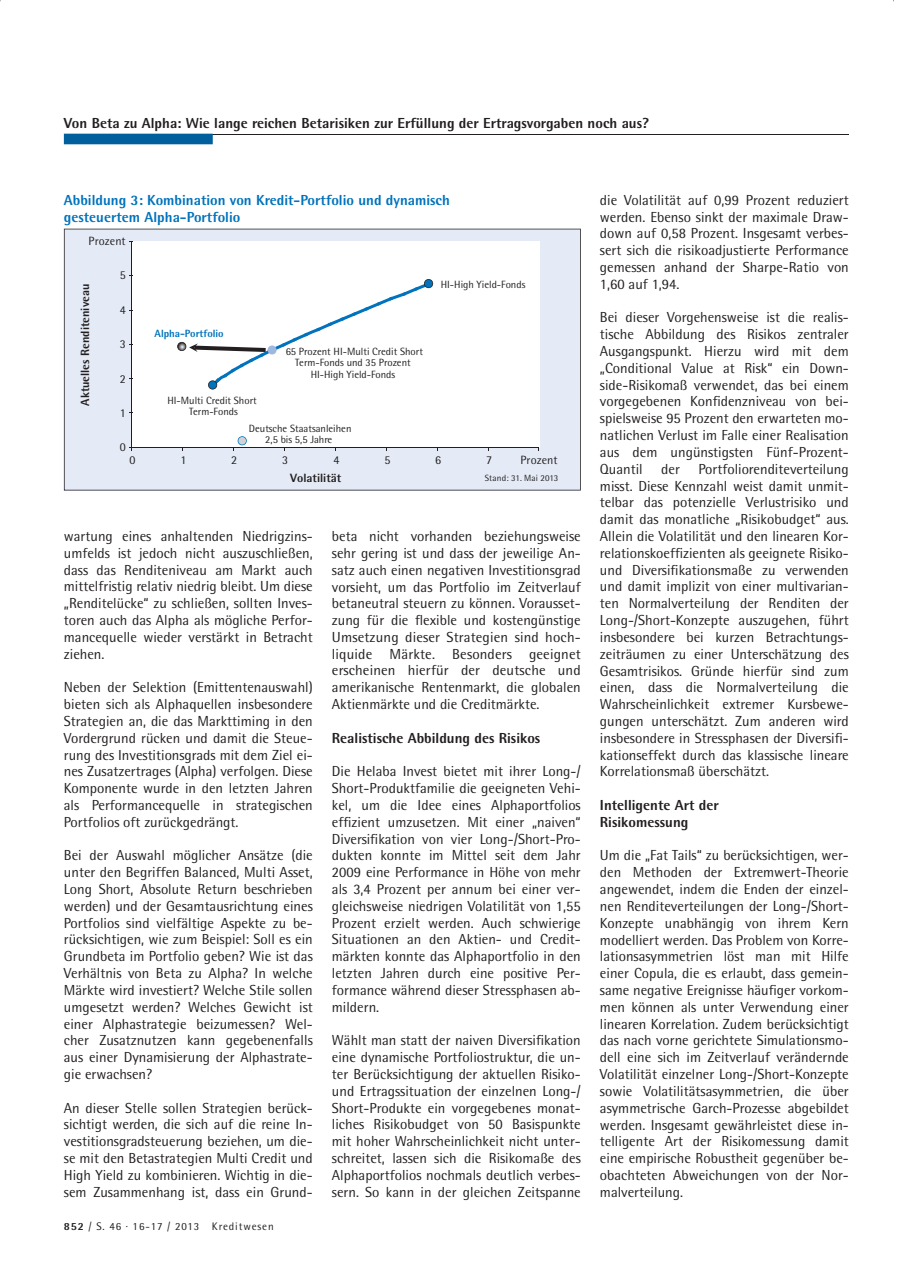
<style>
.page{position:relative;width:897px;height:1281px;background:#fff}
.page>*{position:absolute;margin:0;border:0;box-sizing:border-box;transform-origin:0 0}
.t1{font:14.55px/16.8px "Rotis Semi Sans";color:#231f20;text-align:justify}
.t2{font:800 14.55px/16.8px "Rotis Semi Sans";color:#231f20}
.t3{font:800 14.55px/16.8px "Rotis Semi Sans";color:#0073bc}
.t4{font:800 12px "Rotis Semi Sans";color:#231f20}
.t5{font:12px "Rotis Semi Sans";letter-spacing:.005em;color:#231f20}
.t6{font:10.95px "Rotis Semi Sans";letter-spacing:.08em;color:#231f20}
.t7{font:10.5px/11.2px "Rotis Semi Sans";color:#231f20;text-align:center}
.t8{font:800 10.5px "Rotis Semi Sans";color:#0073bc}
.t9{font:9px "Rotis Semi Sans";letter-spacing:.01em;color:#231f20}
.s1{font-weight:800}
</style>
<div class="page">
<hr style="left:212px;top:134px;width:636px;height:1px;background:#231f20">
<svg style="left:64px;top:134px;width:149px;height:10px"></svg>
<svg style="left:64px;top:229px;width:516px;height:261px"></svg>
<p class="t2" style="left:64px;top:115px;width:586px">Von Beta zu Alpha: Wie lange reichen Betarisiken zur Erfüllung der Ertragsvorgaben noch aus?</p>
<p class="t3" style="left:64px;top:191px;width:387px">Abbildung 3: Kombination von Kredit-Portfolio und dynamisch gesteuertem Alpha-Portfolio</p>
<p class="t5" style="left:88px;top:234px;width:39px">Prozent</p>
<p class="t4" style="left:78px;top:406px;width:123px;rotate:-90deg">Aktuelles Renditeniveau</p>
<p class="t5" style="left:120px;top:268px;width:8px">5</p>
<p class="t5" style="left:120px;top:303px;width:8px">4</p>
<p class="t5" style="left:120px;top:337px;width:8px">3</p>
<p class="t5" style="left:120px;top:371px;width:8px">2</p>
<p class="t5" style="left:120px;top:405px;width:8px">1</p>
<p class="t5" style="left:120px;top:440px;width:8px">0</p>
<p class="t8" style="left:155px;top:327px;width:71px">Alpha-Portfolio</p>
<p class="t7" style="left:167px;top:394px;width:91px">HI-Multi Credit Short<br>Term-Fonds</p>
<p class="t7" style="left:286px;top:346px;width:139px">65 Prozent HI-Multi Credit Short<br>Term-Fonds und 35 Prozent<br>HI-High Yield-Fonds</p>
<p class="t7" style="left:249px;top:422px;width:104px">Deutsche Staatsanleihen<br>2,5 bis 5,5 Jahre</p>
<p class="t7" style="left:441px;top:279px;width:86px">HI-High Yield-Fonds</p>
<p class="t5" style="left:130px;top:452px;width:8px">0</p>
<p class="t5" style="left:180px;top:452px;width:8px">1</p>
<p class="t5" style="left:231px;top:452px;width:8px">2</p>
<p class="t5" style="left:282px;top:452px;width:8px">3</p>
<p class="t5" style="left:333px;top:452px;width:8px">4</p>
<p class="t5" style="left:384px;top:452px;width:8px">5</p>
<p class="t5" style="left:435px;top:452px;width:8px">6</p>
<p class="t5" style="left:486px;top:452px;width:8px">7</p>
<p class="t5" style="left:520px;top:452px;width:39px">Prozent</p>
<p class="t4" style="left:290px;top:470px;width:52px">Volatilität</p>
<p class="t9" style="left:485px;top:473px;width:75px">Stand: 31. Mai 2013</p>
<p class="t1" style="left:64px;top:527px;width:250px">wartung eines anhaltenden Niedrigzins&shy;umfelds ist jedoch nicht auszuschließen, dass das Renditeniveau am Markt auch mittelfristig relativ niedrig bleibt. Um diese „Renditelücke“ zu schließen, sollten Inves&shy;toren auch das Alpha als mögliche Perfor&shy;mancequelle wieder verstärkt in Betracht ziehen.</p>
<p class="t1" style="left:64px;top:678px;width:250px">Neben der Selektion (Emittentenauswahl) bieten sich als Alphaquellen insbesondere Strategien an, die das Markttiming in den Vordergrund rücken und damit die Steue&shy;rung des Investitionsgrads mit dem Ziel ei&shy;nes Zusatzertrages (Alpha) verfolgen. Diese Komponente wurde in den letzten Jahren als Performancequelle in strategischen Portfolios oft zurückgedrängt.</p>
<p class="t1" style="left:64px;top:846px;width:250px">Bei der Auswahl möglicher Ansätze (die unter den Begriffen Balanced, Multi Asset, Long Short, Absolute Return beschrieben werden) und der Gesamtausrichtung eines Portfolios sind vielfältige Aspekte zu be&shy;rücksichtigen, wie zum Beispiel: Soll es ein Grundbeta im Portfolio geben? Wie ist das Verhältnis von Beta zu Alpha? In welche Märkte wird investiert? Welche Stile sollen umgesetzt werden? Welches Gewicht ist einer Alphastrategie beizumessen? Wel&shy;cher Zusatznutzen kann gegebenenfalls aus einer Dynamisierung der Alphastrate&shy;gie erwachsen?</p>
<p class="t1" style="left:64px;top:1098px;width:250px">An dieser Stelle sollen Strategien berück&shy;sichtigt werden, die sich auf die reine In&shy;vestitionsgradsteuerung beziehen, um die&shy;se mit den Betastrategien Multi Credit und High Yield zu kombinieren. Wichtig in die&shy;sem Zusammenhang ist, dass ein Grund-</p>
<p class="t6" style="left:64px;top:1219px;width:211px"><span class="s1">852</span> / S. 46 · 16-17 / 2013 Kreditwesen</p>
<p class="t1" style="left:332px;top:527px;width:250px">beta nicht vorhanden beziehungsweise sehr gering ist und dass der jeweilige An&shy;satz auch einen negativen Investitionsgrad vorsieht, um das Portfolio im Zeitverlauf betaneutral steuern zu können. Vorausset&shy;zung für die flexible und kostengünstige Umsetzung dieser Strategien sind hoch&shy;liquide Märkte. Besonders geeignet erscheinen hierfür der deutsche und amerikanische Rentenmarkt, die globalen Aktienmärkte und die Creditmärkte.</p>
<p class="t2" style="left:332px;top:729px;width:210px">Realistische Abbildung des Risikos</p>
<p class="t1" style="left:332px;top:762px;width:250px">Die Helaba Invest bietet mit ihrer Long-/ Short-Produktfamilie die geeigneten Ve hi&shy;kel, um die Idee eines Alphaportfolios effizient umzusetzen. Mit einer „naiven“ Diversifikation von vier Long-/Short-Pro&shy;dukten konnte im Mittel seit dem Jahr 2009 eine Performance in Höhe von mehr als 3,4 Prozent per annum bei einer ver&shy;gleichsweise niedrigen Volatilität von 1,55<br>Prozent erzielt werden. Auch schwierige Situationen an den Aktien- und Credit&shy;märkten konnte das Alphaportfolio in den letzten Jahren durch eine positive Per&shy;formance während dieser Stressphasen ab&shy;mildern.</p>
<p class="t1" style="left:332px;top:1031px;width:250px">Wählt man statt der naiven Diversifikation eine dynamische Portfoliostruktur, die un&shy;ter Berücksichtigung der aktuellen Risiko&shy;und Ertragssituation der einzelnen Long-/ Short-Produkte ein vorgegebenes monat&shy;liches Risikobudget von 50 Basispunkte mit hoher Wahrscheinlichkeit nicht unter&shy;schreitet, lassen sich die Risikomaße des Alphaportfolios nochmals deutlich verbes&shy;sern. So kann in der gleichen Zeitspanne</p>
<p class="t1" style="left:600px;top:191px;width:250px">die Volatilität auf 0,99 Prozent reduziert werden. Ebenso sinkt der maximale Draw&shy;down auf 0,58 Prozent. Insgesamt verbes&shy;sert sich die risikoadjustierte Performance gemessen anhand der Sharpe-Ratio von 1,60 auf 1,94.</p>
<p class="t1" style="left:600px;top:309px;width:250px">Bei dieser Vorgehensweise ist die realis&shy;tische Abbildung des Risikos zentraler Ausgangspunkt. Hierzu wird mit dem „Conditional Value at Risk“ ein Down - side-Risikomaß verwendet, das bei einem vorgegebenen Konfidenzniveau von bei&shy;spielsweise 95 Prozent den erwarteten mo&shy;natlichen Verlust im Falle einer Realisation aus dem ungünstigsten Fünf-Prozent-Quantil</p>
<p class="t1" style="left:600px;top:460px;width:250px;text-indent:98px">Portfoliorenditeverteilung misst. Diese Kennzahl weist damit unmit&shy;telbar das potenzielle Verlustrisiko und damit das monatliche „Risikobudget“ aus.<br>Allein die Volatilität und den linearen Kor&shy;relationskoeffizienten als geeignete Risiko&shy;und Diversifikationsmaße zu verwenden und damit implizit von einer multivarian&shy;ten Normalverteilung der Renditen der Long-/Short-Konzepte auszugehen, führt insbesondere bei kurzen Betrachtungs&shy;zeiträumen zu einer Unterschätzung des Gesamtrisikos. Gründe hierfür sind zum einen, dass die Normalverteilung die Wahrscheinlichkeit extremer Kursbewe&shy;gungen unterschätzt. Zum anderen wird insbesondere in Stressphasen der Diversifi&shy;kationseffekt durch das klassische lineare Korrelationsmaß überschätzt.</p>
<p class="t2" style="left:600px;top:796px;width:120px">Intelligente Art der<br>Risikomessung</p>
<p class="t1" style="left:600px;top:847px;width:250px">Um die „Fat Tails“ zu berücksichtigen, wer&shy;den Methoden der Extremwert-Theorie angewendet, indem die Enden der einzel&shy;nen Renditeverteilungen der Long-/Short-Konzepte unabhängig von ihrem Kern modelliert werden. Das Problem von Korre&shy;lationsasymmetrien löst man mit Hilfe einer Copula, die es erlaubt, dass gemein&shy;same negative Ereignisse häufiger vorkom&shy;men können als unter Verwendung einer linearen Korrelation. Zudem berücksichtigt das nach vorne gerichtete Simulationsmo&shy;dell eine sich im Zeitverlauf verändernde Volatilität einzelner Long-/Short-Konzepte sowie Volatilitätsasymmetrien, die über asymmetrische Garch-Prozesse abgebildet werden. Insgesamt gewährleistet diese in&shy;telligente Art der Risikomessung damit eine empirische Robustheit gegenüber be&shy;obachteten Abweichungen von der Nor&shy;malverteilung.</p>
<p class="t1" style="left:661px;top:460px;width:20px">der</p>
</div>
